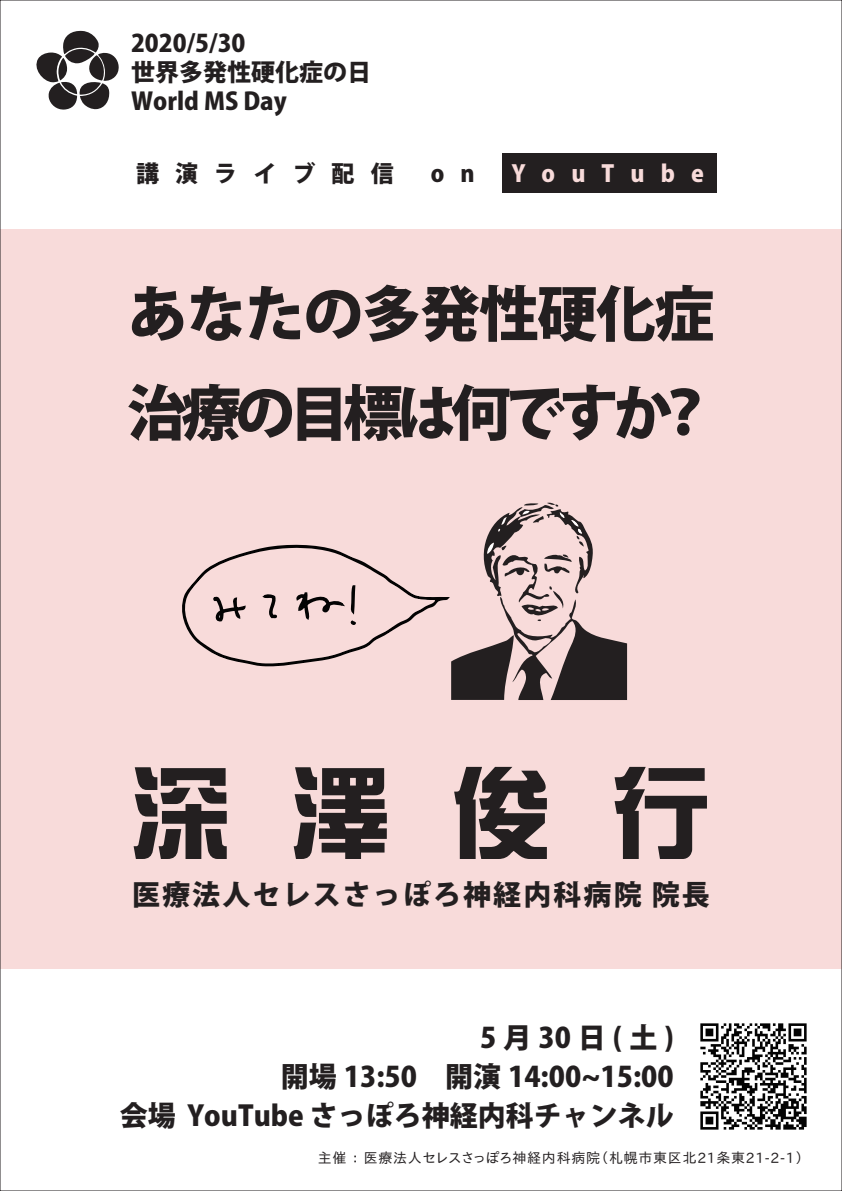
<style>
.page{position:relative;width:842px;height:1191px;background:#fff}
.page>*{position:absolute;margin:0;border:0;box-sizing:border-box;transform-origin:0 0}
.t1{font:97px "Singeitai EGP Ultra SJIS";color:#231f20}
.t2{font:800 60px/99px "Koz Go Pro";letter-spacing:-.06em;color:#231f20}
.t3{font:800 28px/39px "Koz Go Pro";color:#231f20;text-align:right}
.t4{font:800 28px "Koz Go Pro";letter-spacing:.075em;color:#231f20}
.t5{font:800 24px/29px "Koz Go Pro";color:#231f20}
.t6{font:800 23px "Koz Go Pro";letter-spacing:.7em;color:#231f20}
.t7{font:800 23px "Koz Go Pro";letter-spacing:.7em;color:#f8dbda}
.t8{font:14px "IPAP Gothic";letter-spacing:.05em;color:#231f20}
</style>
<div class="page">
<div style="left:0;top:229px;width:842px;height:739px;background:#f8dbda"></div>
<div style="left:502px;top:153px;width:214px;height:39px;background:#231f20"></div>
<svg style="left:182px;top:502px;width:445px;height:198px"></svg>
<svg style="left:36px;top:30px;width:83px;height:80px"></svg>
<img style="left:700px;top:1023px;width:107px;height:107px">
<p class="t5" style="left:131px;top:30px;width:116px">2020/5/30</p>
<p class="t5" style="left:131px;top:59px;width:241px">世界多発性硬化症の日<br>World MS Day</p>
<p class="t6" style="left:136px;top:159px;width:259px">講演ライブ配信</p>
<p class="t6" style="left:431px;top:159px;width:45px">o n</p>
<p class="t7" style="left:512px;top:159px;width:194px">YouTube</p>
<h2 class="t2" style="left:127px;top:269px;width:590px">あなたの多発性硬化症治療の目標は何ですか？</h2>
<h1 class="t1" style="left:132px;top:764px;width:579px">深澤俊行</h1>
<p class="t4" style="left:132px;top:876px;width:579px">医療法人セレスさっぽろ神経内科病院 院長</p>
<p class="t3" style="left:120px;top:1020px;width:555px">5月30日(土)<br>開場 13:50　開演 14:00~15:00<br>会場 YouTube さっぽろ神経内科チャンネル</p>
<p class="t8" style="left:318px;top:1151px;width:501px">主催 ： 医療法人セレスさっぽろ神経内科病院（札幌市東区北21条東21-2-1）　</p>
</div>
